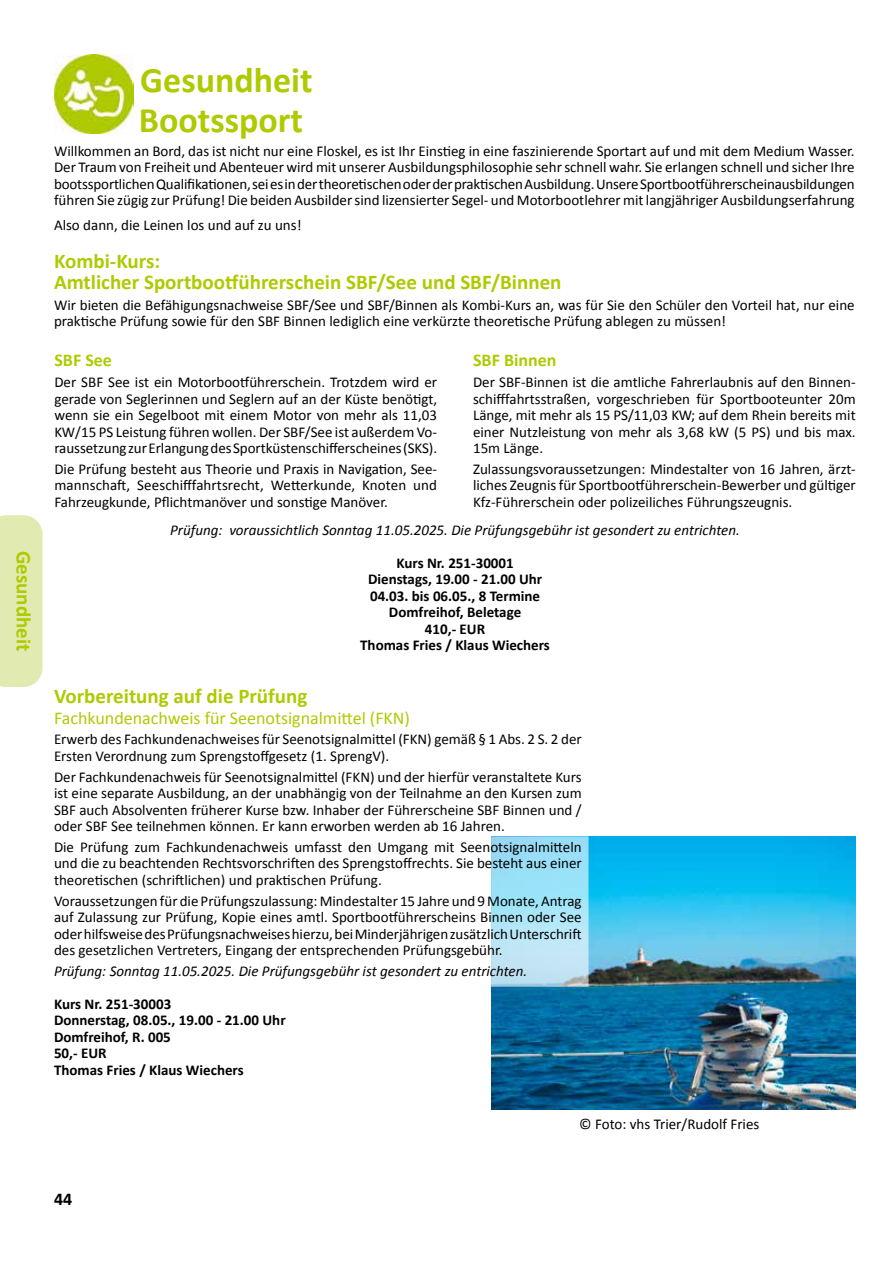
<style>
.page{position:relative;width:893px;height:1263px;background:#fff}
.page>*{position:absolute;margin:0;border:0;box-sizing:border-box;transform-origin:0 0}
.t1{font:700 36px/39.6px "Calibri";color:#afca00}
.t2{font:700 21px/21px "Calibri";color:#afca00}
.t3{font:18px "Calibri";color:#afca00}
.t4{font:700 18px "Calibri";color:#afca00}
.t5{font:700 18px "Calibri";color:#000}
.t6{font:15px/16.5px "Calibri";color:#000;text-align:justify}
.t7{font:700 15px/16.5px "Calibri";color:#000;text-align:center}
.t8{font:italic 15px "Calibri";color:#000}
</style>
<div class="page">
<div style="left:0;top:515px;width:43px;height:172px;background:#e1eab0"></div>
<img style="left:54px;top:54px;width:79px;height:79px">
<img style="left:491px;top:836px;width:365px;height:274px">
<svg style="left:491px;top:836px;width:97px;height:151px;background:#a9e1f4"></svg>
<h2 class="t2" style="left:34px;top:551px;width:102px;rotate:90deg">Gesundheit</h2>
<h1 class="t1" style="left:139px;top:60px;width:175px">Gesundheit<br>Bootssport</h1>
<p class="t6" style="left:54px;top:143px;width:802px">Willkommen an Bord, das ist nicht nur eine Floskel, es ist Ihr Einstieg in eine faszinierende Sportart auf und mit dem Medium Wasser.<br>Der Traum von Freiheit und Abenteuer wird mit unserer Ausbildungsphilosophie sehr schnell wahr. Sie erlangen schnell und sicher Ihre bootssportlichen Qualifikationen, sei es in der theoretischen oder der praktischen Ausbildung. Unsere Sportbootführerscheinausbildungen führen Sie zügig zur Prüfung! Die beiden Ausbilder sind lizensierter Segel- und Motorbootlehrer mit langjähriger Ausbildungserfahrung</p>
<p class="t6" style="left:54px;top:217px;width:249px">Also dann, die Leinen los und auf zu uns!</p>
<h2 class="t2" style="left:54px;top:250px;width:509px">Kombi-Kurs:<br>Amtlicher Sportbootführerschein SBF/See und SBF/Binnen</h2>
<p class="t6" style="left:54px;top:296px;width:802px">Wir bieten die Befähigungsnachweise SBF/See und SBF/Binnen als Kombi-Kurs an, was für Sie den Schüler den Vorteil hat, nur eine praktische Prüfung sowie für den SBF Binnen lediglich eine verkürzte theoretische Prüfung ablegen zu müssen!</p>
<p class="t4" style="left:473px;top:349px;width:85px">SBF Binnen</p>
<p class="t6" style="left:473px;top:374px;width:384px">Der SBF-Binnen ist die amtliche Fahrerlaubnis auf den Binnen&shy;schifffahrtsstraßen, vorgeschrieben für Sportbooteunter 20m Länge, mit mehr als 15 PS/11,03 KW; auf dem Rhein bereits mit einer Nutzleistung von mehr als 3,68 kW (5 PS) und bis max.<br>15m Länge.</p>
<p class="t6" style="left:473px;top:461px;width:384px">Zulassungsvoraussetzungen: Mindestalter von 16 Jahren, ärzt&shy;liches Zeugnis für Sportbootführerschein-Bewerber und gültiger Kfz-Führerschein oder polizeiliches Führungszeugnis.</p>
<p class="t8" style="left:170px;top:520px;width:571px">Prüfung: voraussichtlich Sonntag 11.05.2025. Die Prüfungsgebühr ist gesondert zu entrichten.</p>
<p class="t7" style="left:360px;top:554px;width:191px">Kurs Nr. 251-30001<br>Dienstags, 19.00 - 21.00 Uhr<br>04.03. bis 06.05., 8 Termine<br>Domfreihof, Beletage<br>410,- EUR<br>Thomas Fries / Klaus Wiechers</p>
<h2 class="t2" style="left:54px;top:685px;width:255px">Vorbereitung auf die Prüfung</h2>
<p class="t3" style="left:54px;top:706px;width:358px">Fachkundenachweis für Seenotsignalmittel (FKN)</p>
<p class="t6" style="left:54px;top:731px;width:529px">Erwerb des Fachkundenachweises für Seenotsignalmittel (FKN) gemäß § 1 Abs. 2 S. 2 der<br>Ersten Verordnung zum Sprengstoffgesetz (1. SprengV).</p>
<p class="t6" style="left:54px;top:768px;width:529px">Der Fachkundenachweis für Seenotsignalmittel (FKN) und der hierfür veranstaltete Kurs ist eine separate Ausbildung, an der unabhängig von der Teilnahme an den Kursen zum SBF auch Absolventen früherer Kurse bzw. Inhaber der Führerscheine SBF Binnen und / oder SBF See teilnehmen können. Er kann erworben werden ab 16 Jahren.</p>
<p class="t6" style="left:54px;top:839px;width:529px">Die Prüfung zum Fachkundenachweis umfasst den Umgang mit Seenotsignalmitteln und die zu beachtenden Rechtsvorschriften des Sprengstoffrechts. Sie besteht aus einer theoretischen (schriftlichen) und praktischen Prüfung.</p>
<p class="t6" style="left:54px;top:892px;width:529px">Voraussetzungen für die Prüfungszulassung: Mindestalter 15 Jahre und 9 Monate, Antrag auf Zulassung zur Prüfung, Kopie eines amtl. Sportbootführerscheins Binnen oder See oder hilfsweise des Prüfungsnachweises hierzu, bei Minderjährigen zusätzlich Unterschrift des gesetzlichen Vertreters, Eingang der entsprechenden Prüfungsgebühr.</p>
<p class="t8" style="left:54px;top:960px;width:475px">Prüfung: Sonntag 11.05.2025. Die Prüfungsgebühr ist gesondert zu entrichten.</p>
<p class="t7" style="left:54px;top:995px;width:233px;text-align:left">Kurs Nr. 251-30003<br>Donnerstag, 08.05., 19.00 - 21.00 Uhr<br>Domfreihof, R. 005<br>50,- EUR<br>Thomas Fries / Klaus Wiechers</p>
<p class="t4" style="left:54px;top:349px;width:59px">SBF See</p>
<p class="t6" style="left:54px;top:374px;width:384px">Der SBF See ist ein Motorbootführerschein. Trotzdem wird er gerade von Seglerinnen und Seglern auf an der Küste benötigt, wenn sie ein Segelboot mit einem Motor von mehr als 11,03<br>KW/15 PS Leistung führen wollen. Der SBF/See ist außerdem Vo&shy;raussetzung zur Erlangung des Sportküstenschifferscheines (SKS).</p>
<p class="t6" style="left:54px;top:461px;width:384px">Die Prüfung besteht aus Theorie und Praxis in Navigation, See&shy;mannschaft, Seeschifffahrtsrecht, Wetterkunde, Knoten und Fahrzeugkunde, Pflichtmanöver und sonstige Manöver.</p>
<p class="t6" style="left:579px;top:1116px;width:182px">© Foto: vhs Trier/Rudolf Fries</p>
<p class="t5" style="left:54px;top:1188px;width:20px">44</p>
</div>
